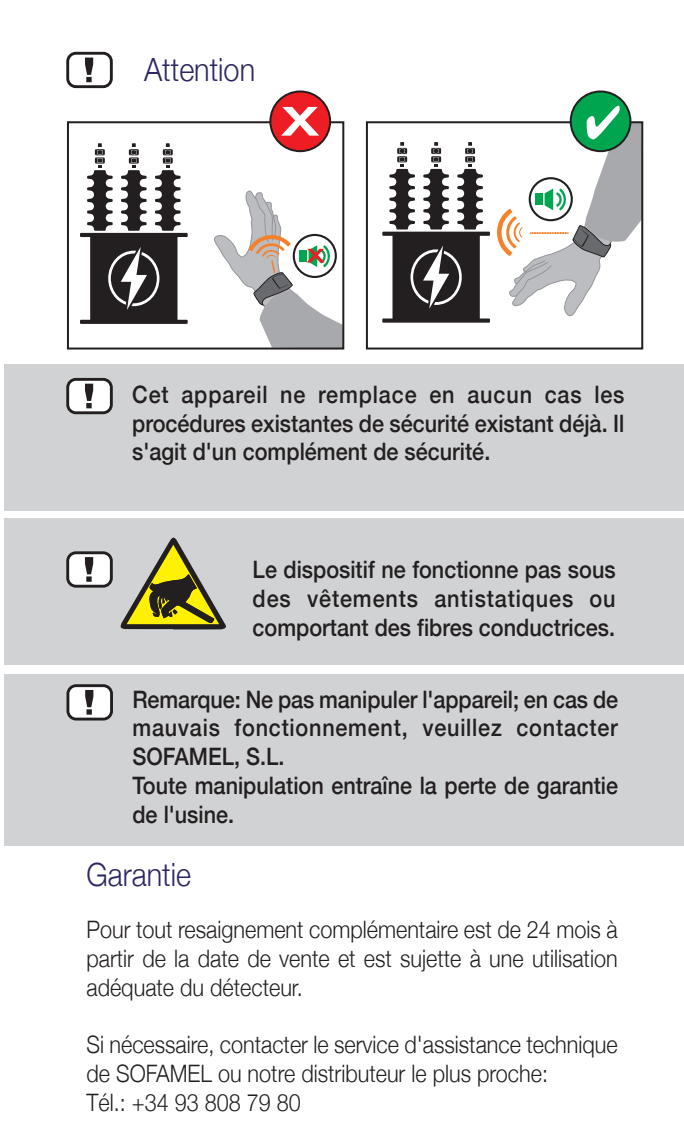
<style>
.page{position:relative;width:684px;height:1132px;background:#fff}
.page>*{position:absolute;margin:0;border:0;box-sizing:border-box;transform-origin:0 0}
.t1{font:300 32px "Helvetica Neue";color:#2c2664;scale:.9 1}
.t2{font:500 24px/28.8px "Helvetica Neue";color:#231f20;text-align:justify;scale:.9 1}
.t3{font:300 24px/28.8px "Helvetica Neue";color:#231f20;text-align:justify;scale:.9 1}
</style>
<div class="page">
<div style="left:4px;top:363px;width:679px;height:147px;background:#d1d2d4"></div>
<div style="left:4px;top:517px;width:679px;height:147px;background:#d1d2d4"></div>
<div style="left:4px;top:674px;width:679px;height:171px;background:#d1d2d4"></div>
<div style="left:68px;top:685px;width:43px;height:34px;background:#fff;border-radius:8px"></div>
<div style="left:66px;top:684px;width:47px;height:36px;border:3px solid #231f20;border-radius:8px"></div>
<svg style="left:85px;top:690px;width:8px;height:24px"></svg>
<div style="left:68px;top:379px;width:43px;height:34px;background:#fff;border-radius:8px"></div>
<div style="left:66px;top:378px;width:47px;height:36px;border:3px solid #231f20;border-radius:8px"></div>
<svg style="left:85px;top:383px;width:8px;height:25px"></svg>
<div style="left:68px;top:553px;width:43px;height:33px;background:#fff;border-radius:8px"></div>
<div style="left:66px;top:551px;width:47px;height:36px;border:3px solid #231f20;border-radius:8px"></div>
<svg style="left:85px;top:557px;width:8px;height:24px"></svg>
<div style="left:66px;top:52px;width:47px;height:36px;border:3px solid #231f20;border-radius:8px"></div>
<svg style="left:85px;top:58px;width:8px;height:24px"></svg>
<svg style="left:120px;top:537px;width:106px;height:92px"></svg>
<svg style="left:80px;top:143px;width:107px;height:181px"></svg>
<svg style="left:214px;top:190px;width:127px;height:156px"></svg>
<div style="left:67px;top:121px;width:277px;height:228px;border:2px solid #231f20"></div>
<svg style="left:382px;top:142px;width:107px;height:180px"></svg>
<div style="left:366px;top:121px;width:277px;height:228px;border:2px solid #231f20"></div>
<div style="left:270px;top:91px;width:60px;height:60px;background:#ee1d23;border-radius:50%"></div>
<div style="left:269px;top:90px;width:62px;height:62px;border:2px solid #231f20;border-radius:50%"></div>
<svg style="left:281px;top:107px;width:38px;height:29px"></svg>
<svg style="left:570px;top:91px;width:60px;height:60px"></svg>
<svg style="left:496px;top:106px;width:146px;height:212px"></svg>
<h1 class="t1" style="left:144px;top:43px;width:125px">Attention</h1>
<p class="t2" style="left:132px;top:378px;width:548px">Cet appareil ne remplace en aucun cas les procédures existantes de sécurité existant déjà. Il s'agit d'un complément de sécurité.</p>
<p class="t2" style="left:252px;top:553px;width:405px">Le dispositif ne fonctionne pas sous des vêtements antistatiques ou comportant des fibres conductrices.</p>
<p class="t2" style="left:132px;top:682px;width:541px;text-align:left">Remarque: Ne pas manipuler l'appareil; en cas de mauvais fonctionnement, veuillez contacter SOFAMEL, S.L.<br>Toute manipulation entraîne la perte de garantie de l'usine.</p>
<h1 class="t1" style="left:86px;top:848px;width:118px">Garantie</h1>
<p class="t3" style="left:86px;top:913px;width:591px">Pour tout resaignement complémentaire est de 24 mois à partir de la date de vente et est sujette à une utilisation adéquate du détecteur.</p>
<p class="t3" style="left:86px;top:1028px;width:591px;text-align:left">Si nécessaire, contacter le service d'assistance technique de SOFAMEL ou notre distributeur le plus proche:<br>Tél.: +34 93 808 79 80</p>
</div>
